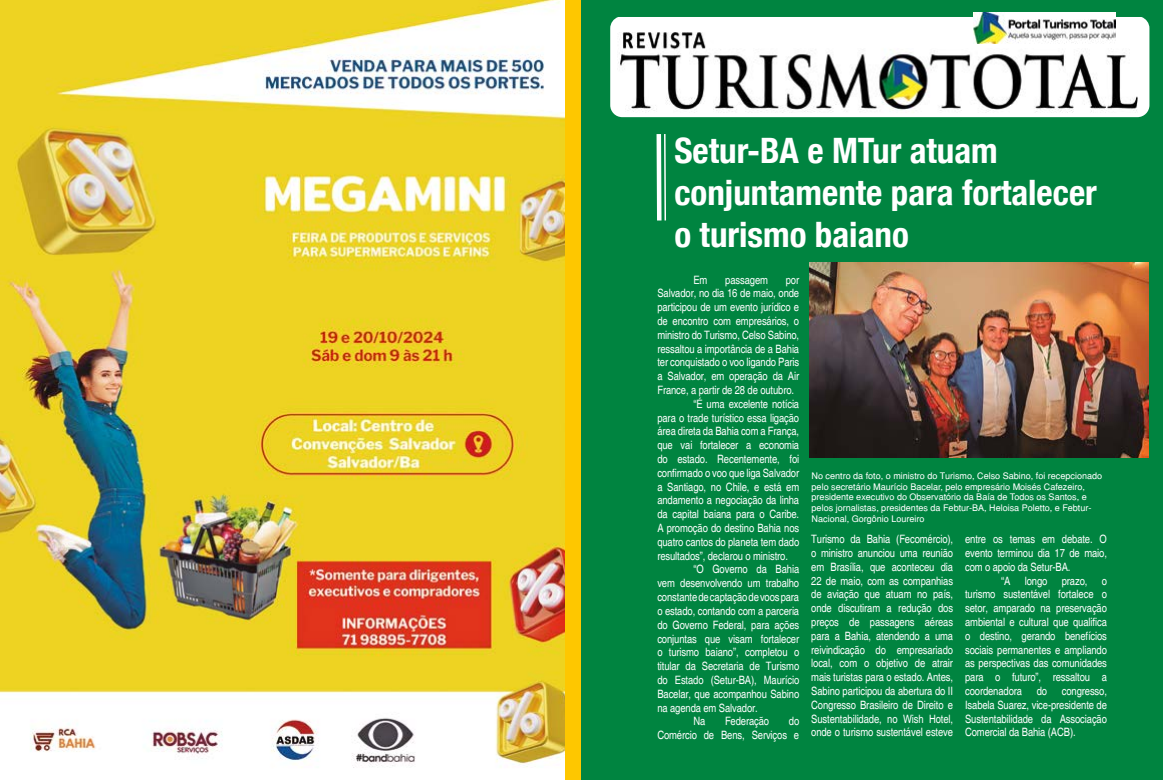
<style>
.page{position:relative;width:1163px;height:780px;background:#fff}
.page>*{position:absolute;margin:0;border:0;box-sizing:border-box;transform-origin:0 0}
.t1{font:700 condensed 35px/42px "Helvetica Neue";color:#fff}
.t2{font:condensed 11.5px/13.8px "Helvetica";letter-spacing:-.01em;color:#fff;text-align:justify}
.t3{font:9px/10.8px "Helvetica";color:#fff}
</style>
<div class="page">
<div style="left:581px;top:0;width:581px;height:780px;background:#008440"></div>
<img style="left:610px;top:17px;width:539px;height:100px">
<img style="left:973px;top:12px;width:142px;height:31px">
<img style="left:809px;top:262px;width:339px;height:195px">
<svg style="left:656px;top:134px;width:10px;height:87px"></svg>
<div style="left:514px;top:0;width:66px;height:780px;background:#fec700"></div>
<img style="left:0;top:0;width:565px;height:780px">
<h1 class="t1" style="left:674px;top:129px;width:424px">Setur-BA e MTur atuam conjuntamente para fortalecer o turismo baiano</h1>
<p class="t2" style="left:693px;top:273px;width:16px">Em</p>
<p class="t2" style="left:725px;top:273px;width:44px">passagem</p>
<p class="t2" style="left:785px;top:273px;width:15px">por</p>
<p class="t2" style="left:657px;top:286px;width:143px">Salvador, no dia 16 de maio, onde</p>
<p class="t2" style="left:657px;top:300px;width:143px">participou de um evento jurídico e</p>
<p class="t2" style="left:657px;top:314px;width:143px">de encontro com empresários, o</p>
<p class="t2" style="left:657px;top:328px;width:143px">ministro do Turismo, Celso Sabino,</p>
<p class="t2" style="left:657px;top:342px;width:143px">ressaltou a importância de a Bahia</p>
<p class="t2" style="left:657px;top:355px;width:143px">ter conquistado o voo ligando Paris</p>
<p class="t2" style="left:657px;top:369px;width:143px">a Salvador, em operação da Air</p>
<p class="t2" style="left:657px;top:383px;width:138px">France, a partir de 28 de outubro.</p>
<p class="t2" style="left:693px;top:397px;width:107px">“É uma excelente notícia</p>
<p class="t2" style="left:657px;top:411px;width:143px">para o trade turístico essa ligação</p>
<p class="t2" style="left:657px;top:424px;width:143px">área direta da Bahia com a França,</p>
<p class="t2" style="left:657px;top:438px;width:143px">que vai fortalecer a economia</p>
<p class="t2" style="left:657px;top:452px;width:143px">do estado. Recentemente, foi</p>
<p class="t2" style="left:657px;top:466px;width:143px">confirmado o voo que liga Salvador</p>
<p class="t2" style="left:657px;top:480px;width:143px">a Santiago, no Chile, e está em</p>
<p class="t2" style="left:657px;top:493px;width:143px">andamento a negociação da linha</p>
<p class="t2" style="left:657px;top:507px;width:143px">da capital baiana para o Caribe.</p>
<p class="t2" style="left:657px;top:521px;width:143px">A promoção do destino Bahia nos</p>
<p class="t2" style="left:657px;top:535px;width:143px">quatro cantos do planeta tem dado</p>
<p class="t2" style="left:657px;top:549px;width:132px">resultados”, declarou o ministro.</p>
<p class="t2" style="left:693px;top:562px;width:107px">“O Governo da Bahia</p>
<p class="t2" style="left:657px;top:576px;width:143px">vem desenvolvendo um trabalho</p>
<p class="t2" style="left:657px;top:590px;width:143px">constante de captação de voos para</p>
<p class="t2" style="left:657px;top:604px;width:143px">o estado, contando com a parceria</p>
<p class="t2" style="left:657px;top:618px;width:143px">do Governo Federal, para ações</p>
<p class="t2" style="left:657px;top:631px;width:143px">conjuntas que visam fortalecer</p>
<p class="t2" style="left:657px;top:645px;width:143px">o turismo baiano”, completou o</p>
<p class="t2" style="left:657px;top:659px;width:143px">titular da Secretaria de Turismo</p>
<p class="t2" style="left:657px;top:673px;width:143px">do Estado (Setur-BA), Maurício</p>
<p class="t2" style="left:657px;top:687px;width:143px">Bacelar, que acompanhou Sabino</p>
<p class="t2" style="left:657px;top:700px;width:102px">na agenda em Salvador.</p>
<p class="t2" style="left:693px;top:714px;width:13px">Na</p>
<p class="t2" style="left:725px;top:714px;width:46px">Federação</p>
<p class="t3" style="left:811px;top:470px;width:292px">No centro da foto, o ministro do Turismo, Celso Sabino, foi recepcionado pelo secretário Maurício Bacelar, pelo empresário Moisés Cafezeiro, presidente executivo do Observatório da Baía de Todos os Santos, e pelos jornalistas, presidentes da Febtur-BA, Heloisa Poletto, e Febtur-Nacional, Gorgônio Loureiro</p>
<p class="t2" style="left:811px;top:532px;width:143px">Turismo da Bahia (Fecomércio), o ministro anunciou uma reunião em Brasília, que aconteceu dia 22 de maio, com as companhias de aviação que atuam no país, onde discutiram a redução dos preços de passagens aéreas para a Bahia, atendendo a uma reivindicação do empresariado local, com o objetivo de atrair mais turistas para o estado. Antes, Sabino participou da abertura do II Congresso Brasileiro de Direito e Sustentabilidade, no Wish Hotel, onde o turismo sustentável esteve</p>
<p class="t2" style="left:964px;top:532px;width:143px">entre os temas em debate. O evento terminou dia 17 de maio, com o apoio da Setur-BA.</p>
<p class="t2" style="left:964px;top:573px;width:143px;text-indent:36px">“A longo prazo, o turismo sustentável fortalece o setor, amparado na preservação ambiental e cultural que qualifica o destino, gerando benefícios sociais permanentes e ampliando as perspectivas das comunidades para o futuro”, ressaltou a coordenadora</p>
<p class="t2" style="left:1036px;top:684px;width:12px">do</p>
<p class="t2" style="left:964px;top:684px;width:143px;text-indent:97px">congresso, Isabela Suarez, vice-presidente de Sustentabilidade da Associação Comercial da Bahia (ACB).</p>
<p class="t2" style="left:657px;top:714px;width:143px;text-align:right">do<br>Comércio de Bens, Serviços e</p>
</div>
